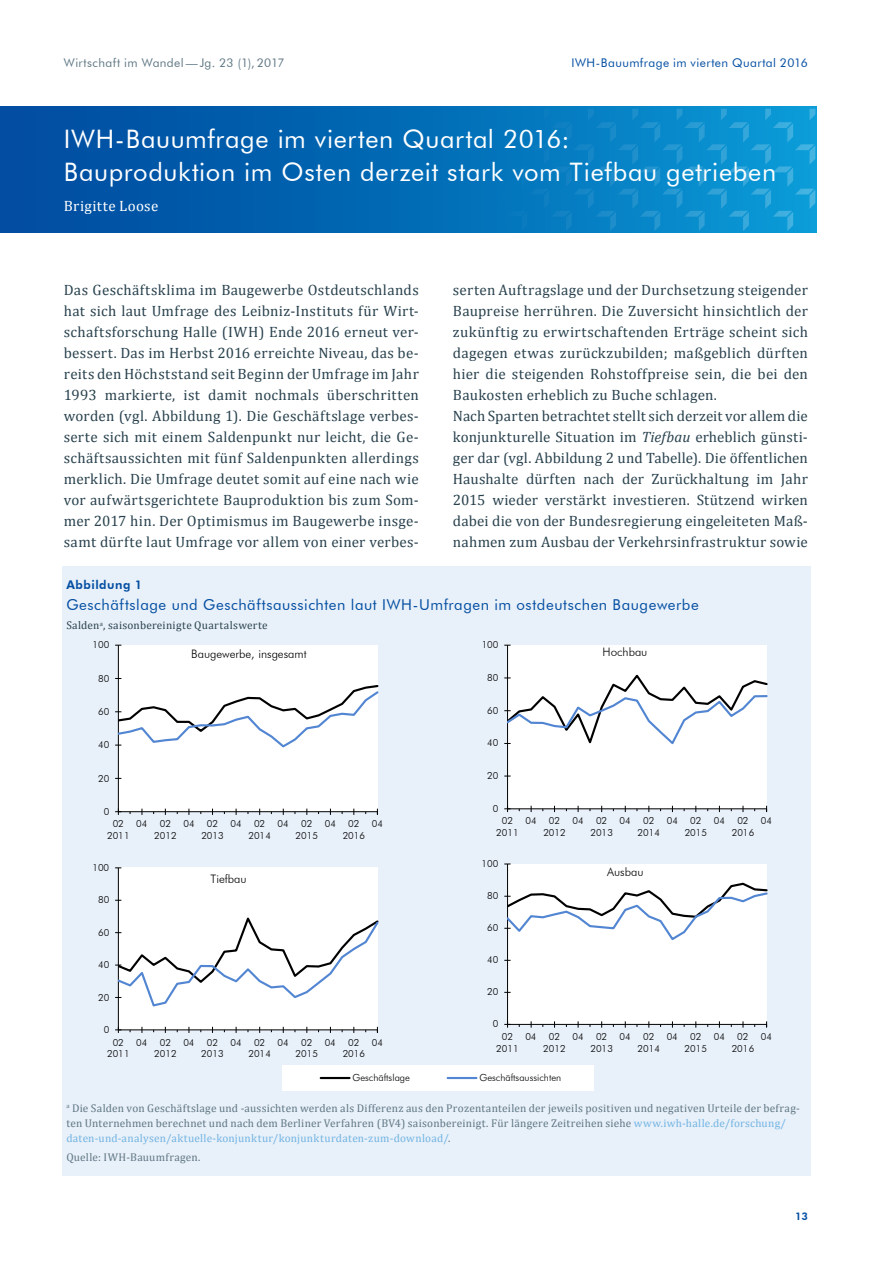
<style>
.page{position:relative;width:893px;height:1263px;background:#fff}
.page>*{position:absolute;margin:0;border:0;box-sizing:border-box;transform-origin:0 0}
.t1{font:25.5px/33px "Futura BT";letter-spacing:.025em;color:#fff}
.t2{font:15px/21px "Cambria";letter-spacing:.015em;color:#29424e;text-align:justify}
.t3{font:15px "Futura BT";letter-spacing:.04em;color:#034ea2}
.t4{font:15px "Cambria";letter-spacing:.02em;color:#fff}
.t5{font:12px "Futura BT";letter-spacing:.035em;color:#034ea2}
.t6{font:12px "Futura BT";letter-spacing:.035em;color:#5f7784}
.t7{font:800 12px "Futura BT";letter-spacing:.045em;color:#034ea2}
.t8{font:300 11.7px "Futura BT";letter-spacing:-.005em;color:#000}
.t9{font:11.25px/15px "Cambria";letter-spacing:.02em;color:#5f7784}
.t10{font:11.25px "Cambria";letter-spacing:.03em;color:#29424e}
.t11{font:800 10.5px "Futura BT";color:#034ea2}
.t12{font:300 9.75px/11.7px "Futura BT";color:#000;text-align:center}
.s1{font-style:italic}
.s2{font-family:"Arial";font-weight:400;font-size:11.7px}
.s3{color:#71b4e3}
</style>
<div class="page">
<div style="left:0;top:106px;width:816px;height:126px;background:#0054a6"></div>
<svg style="left:241px;top:109px;width:574px;height:122px"></svg>
<div style="left:62px;top:566px;width:748px;height:609px;background:#e8f0f9"></div>
<div style="left:283px;top:1065px;width:311px;height:26px;background:#fff"></div>
<hr style="left:321px;top:1077px;width:28px;height:2px;background:#000">
<hr style="left:448px;top:1077px;width:28px;height:2px;background:#5286d2">
<div style="left:118px;top:645px;width:259px;height:167px;background:#fff"></div>
<hr style="left:118px;top:645px;width:1px;height:167px;background:#000">
<hr style="left:118px;top:811px;width:259px;height:1px;background:#000">
<svg style="left:115px;top:809px;width:6px;height:6px"></svg>
<svg style="left:115px;top:678px;width:263px;height:71px"></svg>
<div style="left:508px;top:645px;width:259px;height:164px;background:#fff"></div>
<hr style="left:507px;top:645px;width:1px;height:164px;background:#000">
<hr style="left:508px;top:808px;width:259px;height:1px;background:#000">
<svg style="left:504px;top:806px;width:7px;height:6px"></svg>
<svg style="left:504px;top:672px;width:264px;height:76px"></svg>
<div style="left:118px;top:868px;width:259px;height:162px;background:#fff"></div>
<hr style="left:118px;top:868px;width:1px;height:162px;background:#000">
<hr style="left:118px;top:1029px;width:259px;height:1px;background:#000">
<svg style="left:115px;top:1027px;width:6px;height:6px"></svg>
<svg style="left:115px;top:913px;width:263px;height:95px"></svg>
<div style="left:508px;top:864px;width:259px;height:160px;background:#fff"></div>
<hr style="left:507px;top:864px;width:1px;height:160px;background:#000">
<hr style="left:508px;top:1024px;width:259px;height:1px;background:#000">
<svg style="left:504px;top:1021px;width:7px;height:7px"></svg>
<svg style="left:504px;top:881px;width:263px;height:61px"></svg>
<p class="t6" style="left:64px;top:55px;width:222px">Wirtschaft im Wandel—Jg. 23 (1), 2017</p>
<p class="t5" style="left:571px;top:55px;width:238px">IWH-Bauumfrage im vierten Quartal 2016</p>
<h1 class="t1" style="left:64px;top:122px;width:714px">IWH-Bauumfrage im vierten Quartal 2016:<br>Bauproduktion im Osten derzeit stark vom Tiefbau getrieben</h1>
<p class="t4" style="left:64px;top:197px;width:96px">Brigitte Loose</p>
<p class="t2" style="left:64px;top:279px;width:357px">Das Geschäftsklima im Baugewerbe Ostdeutschlands hat sich laut Umfrage des Leibniz-Instituts für Wirt&shy;schaftsforschung Halle (IWH) Ende 2016 erneut ver&shy;bessert. Das im Herbst 2016 erreichte Niveau, das be&shy;reits den Höchststand seit Beginn der Umfrage im Jahr 1993 markierte, ist damit nochmals überschritten worden (vgl. Abbildung 1). Die Geschäftslage verbes&shy;serte sich mit einem Saldenpunkt nur leicht, die Ge&shy;schäftsaussichten mit fünf Saldenpunkten allerdings merklich. Die Umfrage deutet somit auf eine nach wie vor aufwärtsgerichtete Bauproduktion bis zum Som&shy;mer 2017 hin. Der Optimismus im Baugewerbe insge&shy;samt dürfte laut Umfrage vor allem von einer verbes-</p>
<p class="t2" style="left:453px;top:279px;width:357px;text-align:left">serten Auftragslage und der Durchsetzung steigender Baupreise herrühren. Die Zuversicht hinsichtlich der zukünftig zu erwirtschaftenden Erträge scheint sich dagegen etwas zurückzubilden; maßgeblich dürften hier die steigenden Rohstoffpreise sein, die bei den Baukosten erheblich zu Buche schlagen.<br>Nach Sparten betrachtet stellt sich derzeit vor allem die konjunkturelle Situation im <span class="s1">Tiefbau</span> erheblich günsti&shy;ger dar (vgl. Abbildung 2 und Tabelle). Die öffentlichen Haushalte dürften nach der Zurückhaltung im Jahr 2015 wieder verstärkt investieren. Stützend wirken dabei die von der Bundesregierung eingeleiteten Maß&shy;nahmen zum Ausbau der Verkehrsinfrastruktur sowie</p>
<p class="t7" style="left:66px;top:577px;width:77px">Abbildung 1</p>
<p class="t3" style="left:66px;top:596px;width:634px">Geschäftslage und Geschäftsaussichten laut IWH-Umfragen im ostdeutschen Baugewerbe</p>
<p class="t10" style="left:66px;top:619px;width:203px">Salden<sup>a</sup>, saisonbereinigte Quartalswerte</p>
<p class="t12" style="left:93px;top:639px;width:18px">100</p>
<p class="t8" style="left:191px;top:646px;width:117px">Baugewerbe, insgesamt</p>
<p class="t12" style="left:482px;top:639px;width:18px">100</p>
<p class="t8" style="left:603px;top:645px;width:46px">Hochbau</p>
<p class="t12" style="left:98px;top:672px;width:13px">80</p>
<p class="t12" style="left:487px;top:671px;width:13px">80</p>
<p class="t12" style="left:98px;top:705px;width:13px">60</p>
<p class="t12" style="left:487px;top:704px;width:13px">60</p>
<p class="t12" style="left:98px;top:739px;width:13px">40</p>
<p class="t12" style="left:487px;top:737px;width:13px">40</p>
<p class="t12" style="left:98px;top:772px;width:13px">20</p>
<p class="t12" style="left:487px;top:770px;width:13px">20</p>
<p class="t12" style="left:104px;top:805px;width:7px">0</p>
<p class="t12" style="left:493px;top:802px;width:7px">0</p>
<p class="t12" style="left:107px;top:818px;width:24px">02<br>2011</p>
<p class="t12" style="left:136px;top:818px;width:13px">04</p>
<p class="t12" style="left:154px;top:818px;width:24px">02<br>2012</p>
<p class="t12" style="left:183px;top:818px;width:13px">04</p>
<p class="t12" style="left:201px;top:818px;width:24px">02<br>2013</p>
<p class="t12" style="left:231px;top:818px;width:13px">04</p>
<p class="t12" style="left:248px;top:818px;width:24px">02<br>2014</p>
<p class="t12" style="left:278px;top:818px;width:13px">04</p>
<p class="t12" style="left:296px;top:818px;width:24px">02<br>2015</p>
<p class="t12" style="left:325px;top:818px;width:13px">04</p>
<p class="t12" style="left:343px;top:818px;width:24px">02<br>2016</p>
<p class="t12" style="left:372px;top:818px;width:13px">04</p>
<p class="t12" style="left:496px;top:815px;width:24px">02<br>2011</p>
<p class="t12" style="left:525px;top:815px;width:13px">04</p>
<p class="t12" style="left:543px;top:815px;width:24px">02<br>2012</p>
<p class="t12" style="left:572px;top:815px;width:13px">04</p>
<p class="t12" style="left:590px;top:815px;width:24px">02<br>2013</p>
<p class="t12" style="left:620px;top:815px;width:13px">04</p>
<p class="t12" style="left:638px;top:815px;width:24px">02<br>2014</p>
<p class="t12" style="left:667px;top:815px;width:13px">04</p>
<p class="t12" style="left:685px;top:815px;width:24px">02<br>2015</p>
<p class="t12" style="left:714px;top:815px;width:13px">04</p>
<p class="t12" style="left:732px;top:815px;width:24px">02<br>2016</p>
<p class="t12" style="left:761px;top:815px;width:13px">04</p>
<p class="t12" style="left:92px;top:861px;width:18px">100</p>
<p class="t8" style="left:211px;top:872px;width:38px">Tiefbau</p>
<p class="t12" style="left:482px;top:858px;width:18px">100</p>
<p class="t8" style="left:607px;top:865px;width:38px">Ausbau</p>
<p class="t12" style="left:98px;top:894px;width:13px">80</p>
<p class="t12" style="left:487px;top:890px;width:13px">80</p>
<p class="t12" style="left:98px;top:926px;width:13px">60</p>
<p class="t12" style="left:487px;top:922px;width:13px">60</p>
<p class="t12" style="left:98px;top:959px;width:13px">40</p>
<p class="t12" style="left:487px;top:954px;width:13px">40</p>
<p class="t12" style="left:98px;top:991px;width:13px">20</p>
<p class="t12" style="left:487px;top:986px;width:13px">20</p>
<p class="t12" style="left:104px;top:1023px;width:7px">0</p>
<p class="t12" style="left:107px;top:1036px;width:24px">02<br>2011</p>
<p class="t12" style="left:136px;top:1036px;width:13px">04</p>
<p class="t12" style="left:154px;top:1036px;width:24px">02<br>2012</p>
<p class="t12" style="left:183px;top:1036px;width:13px">04</p>
<p class="t12" style="left:201px;top:1036px;width:24px">02<br>2013</p>
<p class="t12" style="left:230px;top:1036px;width:13px">04</p>
<p class="t12" style="left:248px;top:1036px;width:24px">02<br>2014</p>
<p class="t12" style="left:278px;top:1036px;width:13px">04</p>
<p class="t12" style="left:296px;top:1036px;width:24px">02<br>2015</p>
<p class="t12" style="left:325px;top:1036px;width:13px">04</p>
<p class="t12" style="left:343px;top:1036px;width:24px">02<br>2016</p>
<p class="t12" style="left:372px;top:1036px;width:13px">04</p>
<p class="t12" style="left:493px;top:1018px;width:7px">0</p>
<p class="t12" style="left:496px;top:1031px;width:24px">02<br>2011</p>
<p class="t12" style="left:525px;top:1031px;width:13px">04</p>
<p class="t12" style="left:543px;top:1031px;width:24px">02<br>2012</p>
<p class="t12" style="left:572px;top:1031px;width:13px">04</p>
<p class="t12" style="left:590px;top:1031px;width:24px">02<br>2013</p>
<p class="t12" style="left:620px;top:1031px;width:13px">04</p>
<p class="t12" style="left:637px;top:1031px;width:24px">02<br>2014</p>
<p class="t12" style="left:667px;top:1031px;width:13px">04</p>
<p class="t12" style="left:685px;top:1031px;width:24px">02<br>2015</p>
<p class="t12" style="left:714px;top:1031px;width:13px">04</p>
<p class="t12" style="left:732px;top:1031px;width:24px">02<br>2016</p>
<p class="t12" style="left:761px;top:1031px;width:13px">04</p>
<p class="t12" style="left:352px;top:1071px;width:101px">Geschäftslage <span class="s2">Ausbau</span></p>
<p class="t12" style="left:479px;top:1071px;width:83px">Geschäftsaussichten</p>
<p class="t9" style="left:66px;top:1100px;width:735px"><sup>a</sup> Die Salden von Geschäftslage und -aussichten werden als Differenz aus den Prozentanteilen der jeweils positiven und negativen Urteile der befrag&shy;ten Unternehmen berechnet und nach dem Berliner Verfahren (BV4) saisonbereinigt. Für längere Zeitreihen siehe <span class="s3">www.iwh-halle.de/forschung/ daten-und-analysen/aktuelle-konjunktur/konjunkturdaten-zum-download/</span>.</p>
<p class="t9" style="left:66px;top:1150px;width:136px">Quelle: IWH-Bauumfragen.</p>
<p class="t11" style="left:795px;top:1210px;width:14px">13</p>
</div>
